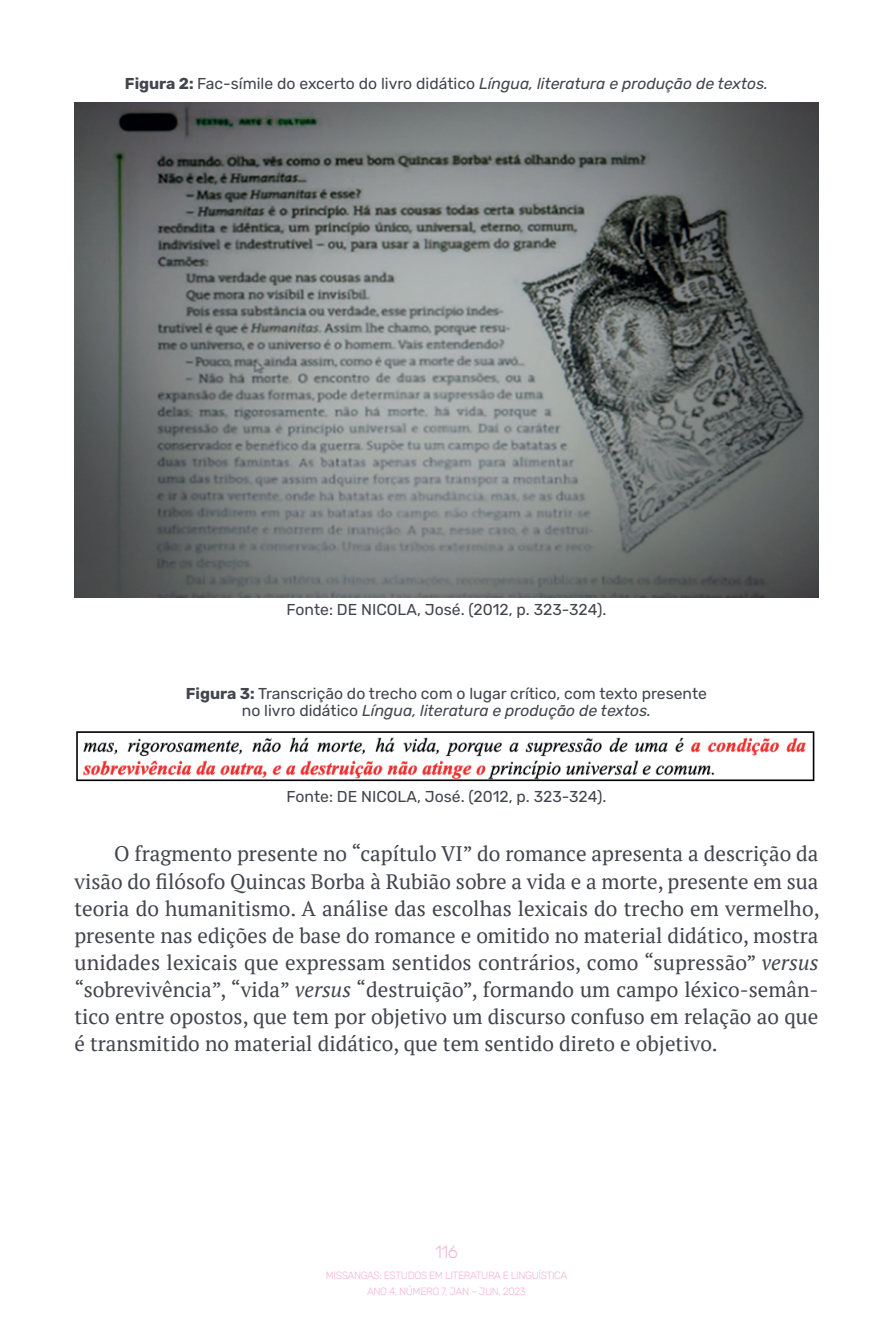
<style>
.page{position:relative;width:893px;height:1340px;background:#fff}
.page>*{position:absolute;margin:0;border:0;box-sizing:border-box;transform-origin:0 0}
.t1{font:21px/27.1px "PT Serif";color:#42454d;text-align:justify}
.t2{font:300 17.5px "Rubik";color:#f6b6d3}
.t3{font:15.75px/17.5px "Rubik";color:#42454d;text-align:center}
.t4{font:italic 15.75px "Rubik";color:#42454d}
.t5{font:300 10.5px/15.8px "Rubik";letter-spacing:-.04em;color:#f6b6d3;text-align:center}
.s1{font-weight:700;font-style:normal}
.s2{font-style:normal}
.s3{font-weight:700}
.s4{font-style:italic}
</style>
<div class="page">
<img style="left:74px;top:102px;width:745px;height:495px">
<img style="left:76px;top:731px;width:739px;height:51px">
<p class="t4" style="left:125px;top:75px;width:644px"><span class="s1">Figura 2:</span> <span class="s2">Fac-símile do excerto do livro didático</span> Língua, literatura e produção de textos.</p>
<p class="t3" style="left:287px;top:601px;width:321px">Fonte: DE NICOLA, José. (2012, p. 323-324).</p>
<p class="t3" style="left:186px;top:685px;width:523px"><span class="s3">Figura 3:</span> Transcrição do trecho com o lugar crítico, com texto presente no livro didático <span class="s4">Língua, literatura e produção de textos.</span></p>
<p class="t3" style="left:287px;top:788px;width:321px">Fonte: DE NICOLA, José. (2012, p. 323-324).</p>
<p class="t1" style="left:74px;top:840px;width:747px;text-indent:40px">O fragmento presente no “capítulo VI” do romance apresenta a descrição da visão do filósofo Quincas Borba à Rubião sobre a vida e a morte, presente em sua teoria do humanitismo. A análise das escolhas lexicais do trecho em vermelho, presente nas edições de base do romance e omitido no material didático, mostra unidades lexicais que expressam sentidos contrários, como “supressão” <span class="s4">versus </span>“sobrevivência”, “vida” <span class="s4">versus</span> “destruição”, formando um campo léxico-semân&shy;tico entre opostos, que tem por objetivo um discurso confuso em relação ao que é transmitido no material didático, que tem sentido direto e objetivo.</p>
<p class="t2" style="left:435px;top:1242px;width:24px">116</p>
<p class="t5" style="left:326px;top:1267px;width:243px">MISSANGAS: ESTUDOS EM LITERATURA E LINGUÍSTICA<br>ANO 4, NÚMERO 7, JAN – JUN, 2023</p>
</div>
